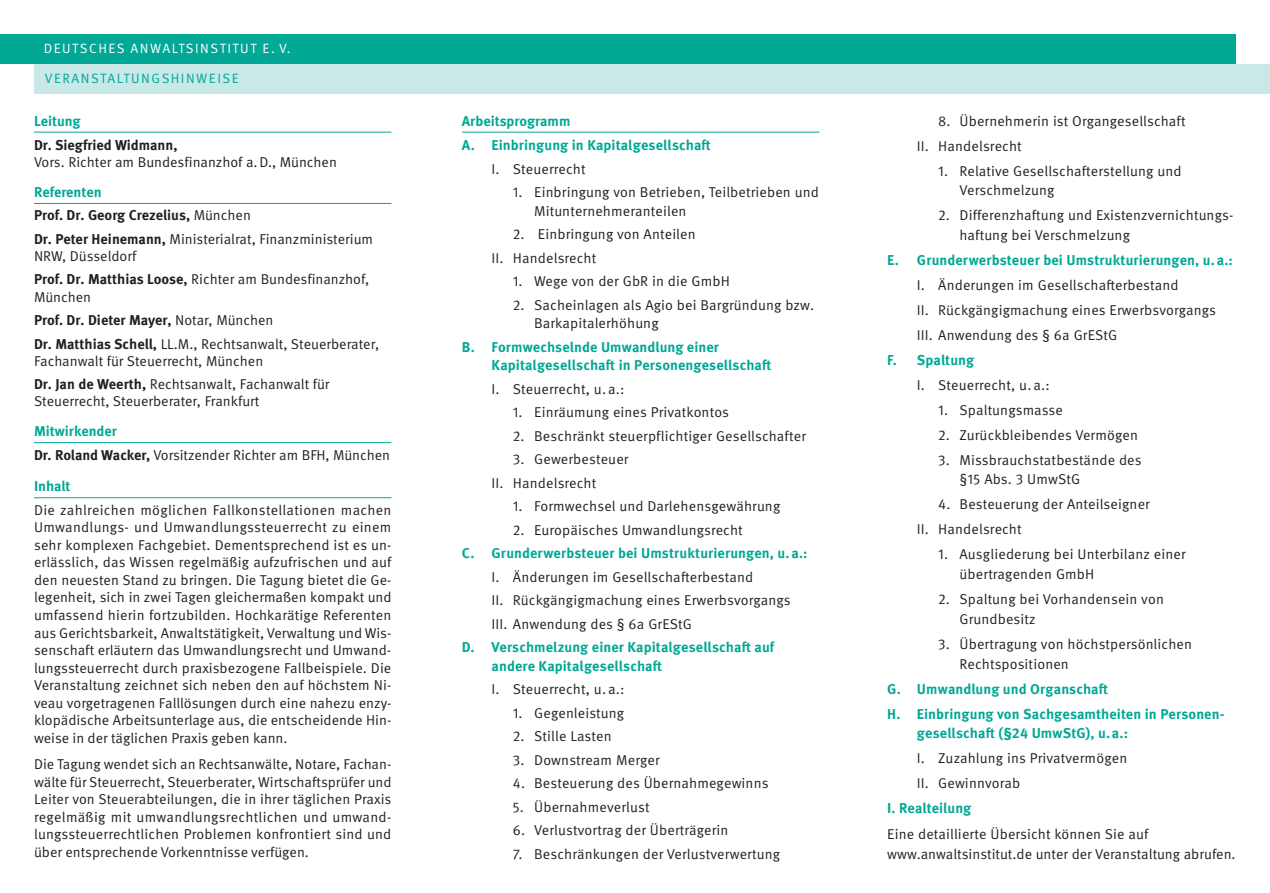
<style>
.page{position:relative;width:1270px;height:893px;background:#fff}
.page>*{position:absolute;margin:0;border:0;box-sizing:border-box;transform-origin:0 0}
.t1{font:14.25px/17.5px "Meta OT Norm";letter-spacing:.005em;color:#231f20}
.t2{font:700 14.25px/18.5px "Meta OT";letter-spacing:.005em;color:#00a895}
.t3{font:700 14.25px/23.5px "Meta OT";color:#231f20}
.t4{font:13.5px "Meta OT Norm";letter-spacing:.11em;color:#fff}
.t5{font:13.5px "Meta OT Norm";letter-spacing:.11em;color:#00a895}
.s1{color:#00a895}
.s2{font-family:"Meta OT Norm";font-weight:400}
.s3{font-family:"Meta OT";font-weight:700}
</style>
<div class="page">
<div style="left:34px;top:64px;width:1235px;height:30px;background:#c9e8e8"></div>
<div style="left:0;top:34px;width:1235px;height:30px;background:#00a895"></div>
<hr style="left:462px;top:132px;width:357px;height:1px;background:#00a895">
<hr style="left:34px;top:132px;width:357px;height:1px;background:#00a895">
<hr style="left:34px;top:203px;width:357px;height:1px;background:#00a895">
<hr style="left:34px;top:442px;width:357px;height:1px;background:#00a895">
<hr style="left:34px;top:497px;width:357px;height:1px;background:#00a895">
<p class="t4" style="left:44px;top:40px;width:248px">DEUTSCHES ANWALTSINSTITUT E. V.</p>
<p class="t5" style="left:45px;top:70px;width:195px">VERANSTALTUNGSHINWEISE</p>
<p class="t2" style="left:34px;top:112px;width:48px">Leitung</p>
<p class="t3" style="left:34px;top:133px;width:145px">Dr. Siegfried Widmann,</p>
<p class="t1" style="left:34px;top:154px;width:304px">Vors. Richter am Bundesfinanzhof a.D., München</p>
<p class="t3" style="left:34px;top:180px;width:218px"><span class="s1">Referenten<br></span>Prof. Dr. Georg Crezelius, <span class="s2">München</span></p>
<p class="t1" style="left:34px;top:231px;width:340px;line-height:17.1px"><span class="s3">Dr. Peter Heinemann,</span> Ministerialrat, Finanzministerium<br>NRW, Düsseldorf</p>
<p class="t1" style="left:34px;top:271px;width:337px;line-height:17.1px"><span class="s3">Prof. Dr. Matthias Loose,</span> Richter am Bundesfinanzhof,<br>München</p>
<p class="t3" style="left:34px;top:308px;width:241px">Prof. Dr. Dieter Mayer, <span class="s2">Notar, München</span></p>
<p class="t1" style="left:34px;top:335px;width:346px;line-height:17.1px"><span class="s3">Dr. Matthias Schell,</span> LL.M., Rechtsanwalt, Steuerberater,<br>Fachanwalt für Steuerrecht, München</p>
<p class="t1" style="left:34px;top:376px;width:297px;line-height:17.1px"><span class="s3">Dr. Jan de Weerth,</span> Rechtsanwalt, Fachanwalt für<br>Steuerrecht, Steuerberater, Frankfurt</p>
<p class="t2" style="left:34px;top:422px;width:84px">Mitwirkender</p>
<p class="t1" style="left:34px;top:447px;width:357px"><span class="s3">Dr. Roland Wacker,</span> Vorsitzender Richter am BFH, München</p>
<p class="t2" style="left:34px;top:477px;width:38px">Inhalt</p>
<p class="t1" style="left:34px;top:501px;width:359px;text-align:justify">Die zahlreichen möglichen Fallkonstellationen machen Umwandlungs- und Umwandlungssteuerrecht zu einem sehr komplexen Fachgebiet. Dementsprechend ist es un&shy;erlässlich, das Wissen regelmäßig aufzufrischen und auf den neuesten Stand zu bringen. Die Tagung bietet die Ge&shy;legenheit, sich in zwei Tagen gleichermaßen kompakt und umfassend hierin fortzubilden. Hochkarätige Referenten aus Gerichtsbarkeit, Anwaltstätigkeit, Verwaltung und Wis&shy;senschaft erläutern das Umwandlungsrecht und Umwand&shy;lungssteuerrecht durch praxisbezogene Fallbeispiele. Die Veranstaltung zeichnet sich neben den auf höchstem Ni&shy;veau vorgetragenen Falllösungen durch eine nahezu enzy&shy;klopädische Arbeitsunterlage aus, die entscheidende Hin&shy;weise in der täglichen Praxis geben kann.</p>
<p class="t1" style="left:34px;top:755px;width:359px;text-align:justify">Die Tagung wendet sich an Rechtsanwälte, Notare, Fachan&shy;wälte für Steuerrecht, Steuerberater, Wirtschaftsprüfer und Leiter von Steuerabteilungen, die in ihrer täglichen Praxis regelmäßig mit umwandlungsrechtlichen und umwand&shy;lungssteuerrechtlichen Problemen konfrontiert sind und über entsprechende Vorkenntnisse verfügen.</p>
<p class="t2" style="left:462px;top:108px;width:250px;line-height:24.8px">Arbeitsprogramm<br>A. Einbringung in Kapitalgesellschaft</p>
<p class="t1" style="left:491px;top:160px;width:96px">I. Steuerrecht</p>
<p class="t1" style="left:534px;top:183px;width:286px;line-height:18.5px;text-indent:-21px">1. Einbringung von Betrieben, Teilbetrieben und<br>Mitunternehmeranteilen</p>
<p class="t1" style="left:491px;top:223px;width:206px;line-height:23.5px;text-indent:21px">2. Einbringung von Anteilen<br>II. Handelsrecht</p>
<p class="t1" style="left:513px;top:273px;width:218px">1. Wege von der GbR in die GmbH</p>
<p class="t1" style="left:534px;top:296px;width:281px;line-height:18.5px;text-indent:-21px">2. Sacheinlagen als Agio bei Bargründung bzw.<br>Barkapitalerhöhung</p>
<p class="t2" style="left:491px;top:338px;width:281px;text-indent:-30px">B. Formwechselnde Umwandlung einer<br>Kapitalgesellschaft in Personengesellschaft</p>
<p class="t1" style="left:491px;top:380px;width:134px">I. Steuerrecht, u. a.:</p>
<p class="t1" style="left:513px;top:404px;width:218px">1. Einräumung eines Privatkontos</p>
<p class="t1" style="left:513px;top:427px;width:294px">2. Beschränkt steuerpflichtiger Gesellschafter</p>
<p class="t1" style="left:491px;top:448px;width:138px;line-height:23.5px;text-indent:21px">3. Gewerbesteuer<br>II. Handelsrecht</p>
<p class="t1" style="left:513px;top:498px;width:269px">1. Formwechsel und Darlehensgewährung</p>
<p class="t1" style="left:513px;top:521px;width:231px">2. Europäisches Umwandlungsrecht</p>
<p class="t2" style="left:462px;top:544px;width:347px">C. Grunderwerbsteuer bei Umstrukturierungen, u.a.:</p>
<p class="t1" style="left:491px;top:565px;width:301px;line-height:23.5px">I. Änderungen im Gesellschafterbestand<br>II. Rückgängigmachung eines Erwerbsvorgangs<br>III. Anwendung des § 6a GrEStG</p>
<p class="t2" style="left:491px;top:638px;width:284px;text-indent:-30px">D. Verschmelzung einer Kapitalgesellschaft auf andere Kapitalgesellschaft</p>
<p class="t1" style="left:491px;top:681px;width:134px">I. Steuerrecht, u. a.:</p>
<p class="t1" style="left:513px;top:704px;width:113px">1. Gegenleistung</p>
<p class="t1" style="left:513px;top:728px;width:100px">2. Stille Lasten</p>
<p class="t1" style="left:513px;top:751px;width:148px">3. Downstream Merger</p>
<p class="t1" style="left:513px;top:775px;width:257px">4. Besteuerung des Übernahmegewinns</p>
<p class="t1" style="left:513px;top:798px;width:138px">5. Übernahmeverlust</p>
<p class="t1" style="left:513px;top:822px;width:217px">6. Verlustvortrag der Überträgerin</p>
<p class="t1" style="left:513px;top:845px;width:269px">7. Beschränkungen der Verlustverwertung</p>
<p class="t1" style="left:916px;top:108px;width:270px;line-height:24.9px;text-indent:21px">8. Übernehmerin ist Organgesellschaft<br>II. Handelsrecht</p>
<p class="t1" style="left:959px;top:161px;width:223px;line-height:19.8px;text-indent:-21px">1. Relative Gesellschafterstellung und<br>Verschmelzung</p>
<p class="t1" style="left:959px;top:206px;width:275px;line-height:19.8px;text-indent:-21px">2. Differenzhaftung und Existenzvernichtungs&shy;haftung bei Verschmelzung</p>
<p class="t2" style="left:887px;top:251px;width:347px">E. Grunderwerbsteuer bei Umstrukturierungen, u.a.:</p>
<p class="t1" style="left:916px;top:273px;width:301px;line-height:24.9px">I. Änderungen im Gesellschafterbestand<br>II. Rückgängigmachung eines Erwerbsvorgangs<br>III. Anwendung des § 6a GrEStG</p>
<p class="t2" style="left:887px;top:351px;width:88px">F. Spaltung</p>
<p class="t1" style="left:916px;top:376px;width:134px">I. Steuerrecht, u. a.:</p>
<p class="t1" style="left:938px;top:401px;width:126px">1. Spaltungsmasse</p>
<p class="t1" style="left:938px;top:426px;width:201px">2. Zurückbleibendes Vermögen</p>
<p class="t1" style="left:959px;top:450px;width:184px;line-height:19.8px;text-indent:-21px">3. Missbrauchstatbestände des §15 Abs. 3 UmwStG</p>
<p class="t1" style="left:916px;top:492px;width:234px;line-height:24.9px;text-indent:21px">4. Besteuerung der Anteilseigner<br>II. Handelsrecht</p>
<p class="t1" style="left:959px;top:545px;width:227px;line-height:19.8px;text-indent:-21px">1. Ausgliederung bei Unterbilanz einer übertragenden GmbH</p>
<p class="t1" style="left:959px;top:589px;width:206px;line-height:19.8px;text-indent:-21px">2. Spaltung bei Vorhandensein von<br>Grundbesitz</p>
<p class="t1" style="left:959px;top:634px;width:234px;line-height:19.8px;text-indent:-21px">3. Übertragung von höchstpersönlichen<br>Rechtspositionen</p>
<p class="t2" style="left:887px;top:676px;width:339px;line-height:24.9px">G. Umwandlung und Organschaft<br>H. Einbringung von Sachgesamtheiten in Personen-</p>
<p class="t2" style="left:916px;top:724px;width:212px">gesellschaft (§24 UmwStG), u.a.:</p>
<p class="t1" style="left:916px;top:746px;width:212px;line-height:24.9px">I. Zuzahlung ins Privatvermögen<br>II. Gewinnvorab</p>
<p class="t2" style="left:887px;top:799px;width:86px">I. Realteilung</p>
<p class="t1" style="left:887px;top:825px;width:350px;line-height:19.8px">Eine detaillierte Übersicht können Sie auf www.anwaltsinstitut.de unter der Veranstaltung abrufen.</p>
</div>
